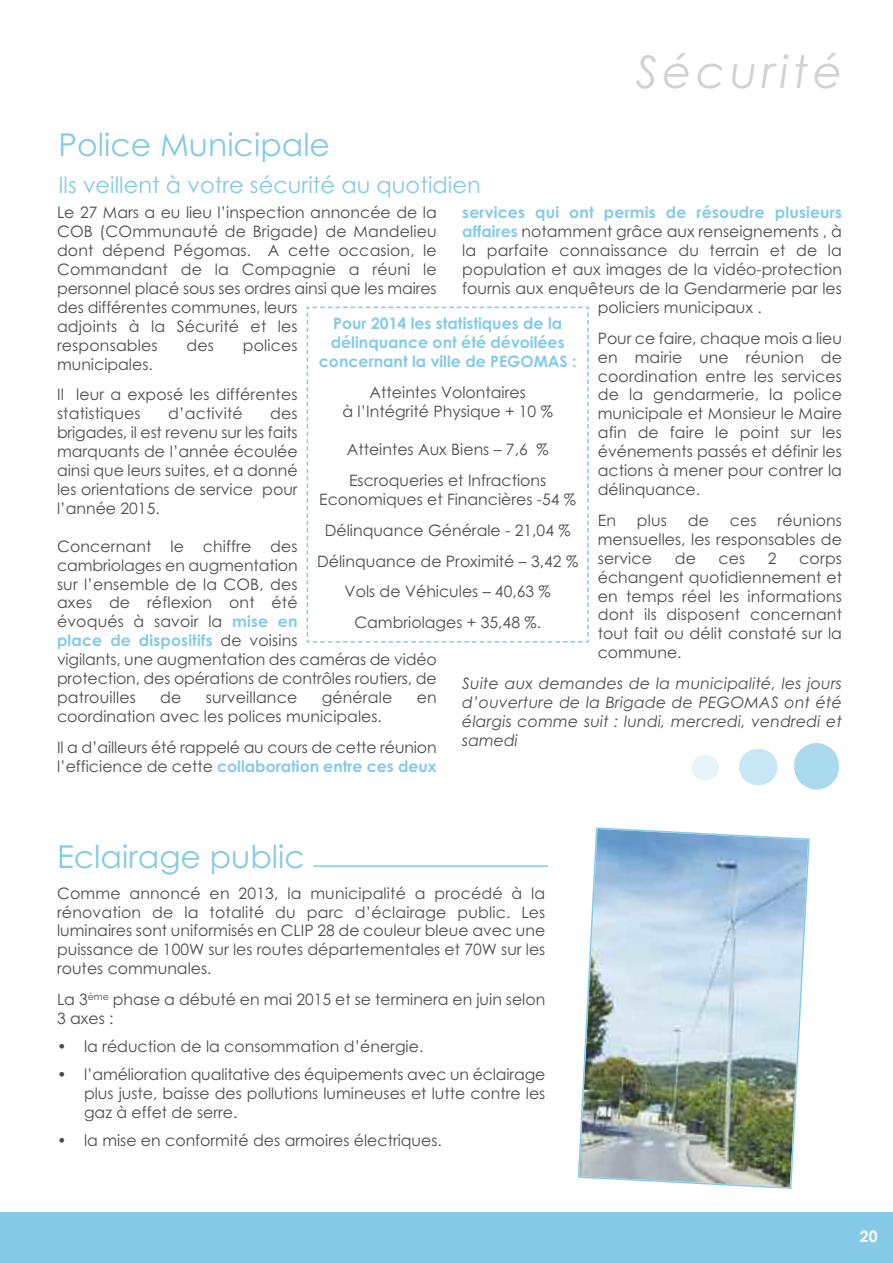
<style>
.page{position:relative;width:893px;height:1263px;background:#fff}
.page>*{position:absolute;margin:0;border:0;box-sizing:border-box;transform-origin:0 0}
.t1{font:italic 45px "Century Gothic";letter-spacing:.1em;color:#d2d2d3}
.t2{font:31.5px "Century Gothic";color:#85cae7}
.t3{font:22.5px "Century Gothic";color:#85cae7}
.t4{font:15.75px/18.9px "Century Gothic";color:#4c4d4f}
.t5{font:700 15.75px/18.9px "Century Gothic";color:#85cae7;text-align:center}
.t6{font:italic 15.75px/18.9px "Century Gothic";letter-spacing:.01em;color:#4c4d4f;text-align:justify}
.t7{font:700 15.75px "Century Gothic";color:#fff}
.s1{font-weight:700;color:#85cae7}
.s2{font-weight:400;color:#4c4d4f}
</style>
<div class="page">
<div style="left:0;top:1212px;width:893px;height:51px;background:#85cae7"></div>
<div style="left:794px;top:743px;width:45px;height:46px;background:#abdaee;border-radius:22px"></div>
<div style="left:739px;top:749px;width:38px;height:36px;background:#c8e7f4;border-radius:18px"></div>
<div style="left:692px;top:755px;width:27px;height:25px;background:#e7f4fa;border-radius:13px"></div>
<svg style="left:306px;top:306px;width:283px;height:337px"></svg>
<img style="left:577px;top:827px;width:233px;height:362px">
<hr style="left:313px;top:865px;width:235px;height:2px;background:#85cae7">
<h1 class="t1" style="left:636px;top:46px;width:208px">Sécurité</h1>
<h2 class="t2" style="left:59px;top:126px;width:273px">Police Municipale</h2>
<h3 class="t3" style="left:59px;top:172px;width:424px">Ils veillent à votre sécurité au quotidien</h3>
<p class="t4" style="left:57px;top:203px;width:381px">Le 27 Mars a eu lieu l’inspection annoncée de la COB (COmmunauté de Brigade) de Mandelieu dont dépend Pégomas. A cette occasion, le Commandant de la Compagnie a réuni le personnel placé sous ses ordres ainsi que les maires des différentes communes, leurs<br>adjoints à la Sécurité et les<br>responsables</p>
<p class="t5" style="left:462px;top:203px;width:381px">services qui ont permis de résoudre plusieurs</p>
<p class="t4" style="left:462px;top:222px;width:381px"><span class="s1">affaires</span> notamment grâce aux renseignements , à</p>
<p class="t4" style="left:462px;top:241px;width:381px">la parfaite connaissance du terrain et de la</p>
<p class="t4" style="left:462px;top:260px;width:381px">population et aux images de la vidéo-protection</p>
<p class="t4" style="left:462px;top:279px;width:381px">fournis aux enquêteurs de la Gendarmerie par les</p>
<p class="t4" style="left:598px;top:298px;width:165px">policiers municipaux .</p>
<p class="t4" style="left:598px;top:329px;width:246px;text-align:justify">Pour ce faire, chaque mois a lieu en mairie une réunion de coordination entre les services de la gendarmerie, la police municipale et Monsieur le Maire afin de faire le point sur les événements passés et définir les actions à mener pour contrer la délinquance.</p>
<p class="t4" style="left:598px;top:511px;width:20px">En</p>
<p class="t4" style="left:637px;top:511px;width:32px">plus</p>
<p class="t4" style="left:688px;top:511px;width:23px">de</p>
<p class="t4" style="left:730px;top:511px;width:28px">ces</p>
<p class="t5" style="left:319px;top:315px;width:259px">Pour 2014 les statistiques de la délinquance ont été dévoilées concernant la ville de PEGOMAS :</p>
<p class="t4" style="left:342px;top:383px;width:212px;text-align:center">Atteintes Volontaires<br>à l’Intégrité Physique + 10 %</p>
<p class="t4" style="left:347px;top:434px;width:204px;line-height:30.9px">Atteintes Aux Biens – 7,6 %<br>Escroqueries et Infractions</p>
<p class="t4" style="left:317px;top:484px;width:263px;line-height:30.9px;text-align:center">Economiques et Financières -54 %<br>Délinquance Générale - 21,04 %<br>Délinquance de Proximité – 3,42 %<br>Vols de Véhicules – 40,63 %<br>Cambriolages + 35,48 %.</p>
<p class="t4" style="left:186px;top:336px;width:29px">des</p>
<p class="t4" style="left:243px;top:336px;width:56px">polices</p>
<p class="t4" style="left:57px;top:349px;width:242px;line-height:30.9px">municipales.<br>Il leur a exposé les différentes</p>
<p class="t4" style="left:57px;top:404px;width:85px">statistiques</p>
<p class="t4" style="left:168px;top:404px;width:76px">d’activité</p>
<p class="t4" style="left:57px;top:404px;width:242px;text-align:justify;text-indent:213px">des brigades, il est revenu sur les faits marquants de l’année écoulée ainsi que leurs suites, et a donné les orientations de service pour l’année 2015.</p>
<p class="t4" style="left:57px;top:537px;width:381px">Concernant le chiffre des<br>cambriolages en augmentation<br>sur l’ensemble de la COB, des<br>axes de réflexion ont été<br>évoqués à savoir la <span class="s1">mise en<br>place de dispositifs</span> de voisins<br>vigilants, une augmentation des caméras de vidéo protection, des opérations de contrôles routiers, de patrouilles</p>
<p class="t4" style="left:598px;top:511px;width:246px;text-align:justify;text-indent:180px">réunions mensuelles, les responsables de service</p>
<p class="t4" style="left:675px;top:549px;width:23px">de</p>
<p class="t4" style="left:718px;top:549px;width:28px">ces</p>
<p class="t4" style="left:768px;top:549px;width:10px">2</p>
<p class="t4" style="left:598px;top:549px;width:246px;text-align:justify;text-indent:201px">corps échangent quotidiennement et en temps réel les informations dont ils disposent concernant tout fait ou délit constaté sur la commune.</p>
<p class="t6" style="left:462px;top:674px;width:381px">Suite aux demandes de la municipalité, les jours d’ouverture de la Brigade de PEGOMAS ont été élargis comme suit : lundi, mercredi, vendredi et samedi</p>
<p class="t4" style="left:160px;top:688px;width:23px">de</p>
<p class="t4" style="left:206px;top:688px;width:93px">surveillance</p>
<p class="t4" style="left:322px;top:688px;width:72px">générale</p>
<p class="t4" style="left:417px;top:688px;width:22px">en</p>
<p class="t4" style="left:57px;top:701px;width:381px;line-height:30.9px">coordination avec les polices municipales.<br>Il a d’ailleurs été rappelé au cours de cette réunion</p>
<p class="t5" style="left:57px;top:757px;width:381px"><span class="s2">l’efficience de cette</span> collaboration entre ces deux</p>
<h2 class="t2" style="left:57px;top:839px;width:249px">Eclairage public</h2>
<p class="t4" style="left:57px;top:884px;width:490px;text-align:justify">Comme annoncé en 2013, la municipalité a procédé à la rénovation de la totalité du parc d’éclairage public. Les luminaires sont uniformisés en CLIP 28 de couleur bleue avec une puissance de 100W sur les routes départementales et 70W sur les routes communales.</p>
<p class="t4" style="left:57px;top:990px;width:490px">La 3<sup>ème</sup> phase a débuté en mai 2015 et se terminera en juin selon<br>3 axes :</p>
<p class="t4" style="left:57px;top:1037px;width:368px">• la réduction de la consommation d’énergie.</p>
<p class="t4" style="left:84px;top:1065px;width:463px;text-align:justify;text-indent:-27px">• l’amélioration qualitative des équipements avec un éclairage plus juste, baisse des pollutions lumineuses et lutte contre les gaz à effet de serre.</p>
<p class="t4" style="left:57px;top:1131px;width:386px">• la mise en conformité des armoires électriques.</p>
<p class="t7" style="left:860px;top:1228px;width:19px">20</p>
</div>
